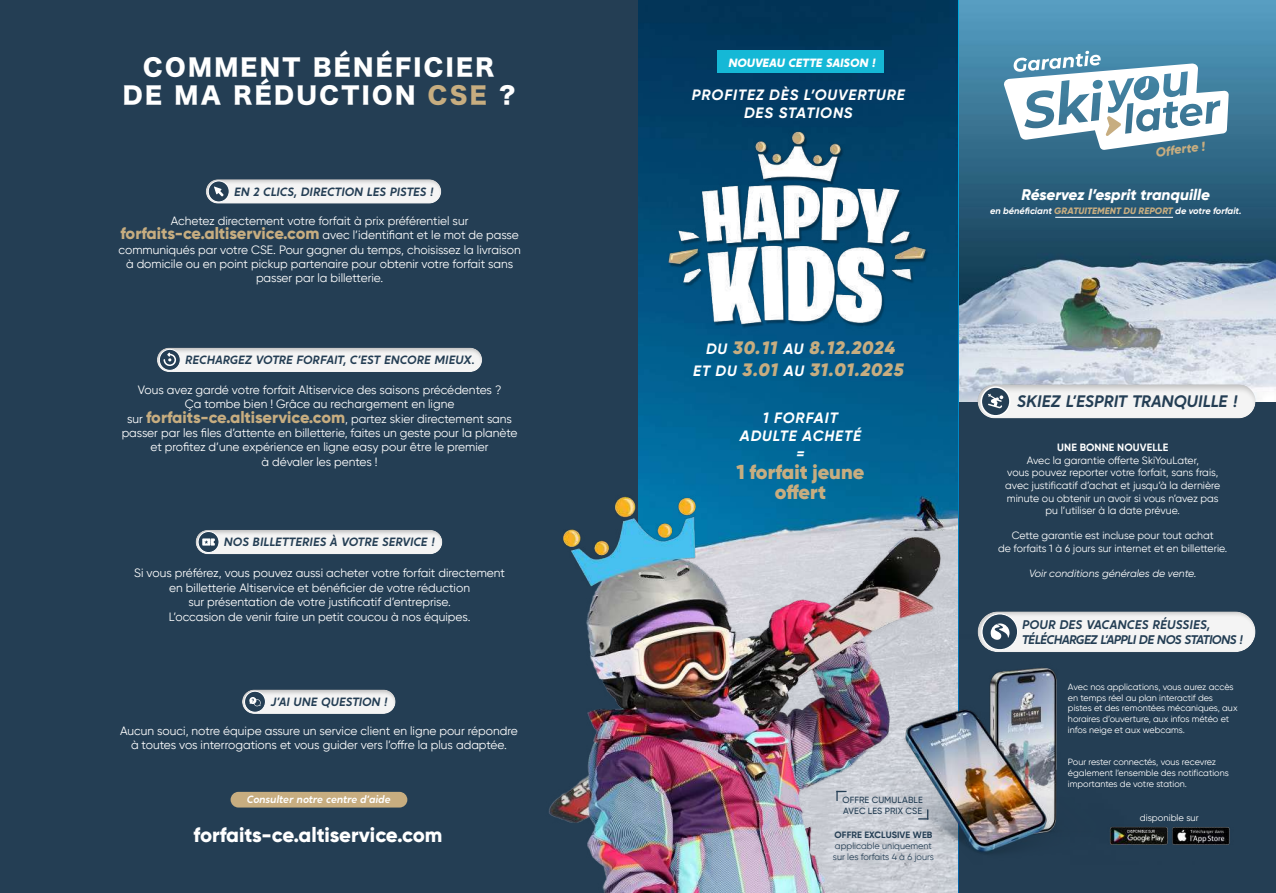
<style>
.page{position:relative;width:1276px;height:893px;background:#fff}
.page>*{position:absolute;margin:0;border:0;box-sizing:border-box;transform-origin:0 0}
.t1{font:23.25px/27.9px "Hira Kaku Std W8";letter-spacing:.1em;color:#fff;text-align:center}
.t2{font:800 20.7px "Gilroy";color:#fff}
.t3{font:900 20.25px/20.2px "Gilroy";color:#c7ad80;text-align:center}
.t4{font:italic 900 18px/21.6px "Gilroy";letter-spacing:.04em;color:#c7ad80;text-align:center}
.t5{font:italic 600 16.65px "Crossten";color:#243e54}
.t6{font:italic 800 15.45px "Gilroy";color:#fff}
.t7{font:italic 700 15px/18px "Gilroy";letter-spacing:.06em;color:#fff;text-align:center}
.t8{font:italic 800 12.75px "Gilroy";color:#c7ad80}
.t9{font:italic 600 12.6px/15px "Crossten";letter-spacing:-.035em;color:#243e54}
.t10{font:12px/14.4px "Gilroy";color:#fff;text-align:center}
.t11{font:italic 600 12px "Crossten";letter-spacing:.015em;color:#243e54}
.t12{font:italic 800 12px "Crossten";letter-spacing:.015em;color:#fff}
.t13{font:10.5px/12.6px "Gilroy";color:#fff;text-align:center}
.t14{font:italic 10.5px "Gilroy";color:#fff}
.t15{font:italic 600 10.5px "Crossten";letter-spacing:.005em;color:#fff}
.t16{font:700 10.5px "Gilroy";letter-spacing:.01em;color:#fff}
.t17{font:italic 700 9.3px "Gilroy";color:#fff}
.t18{font:9.3px "Gilroy";color:#fff}
.t19{font:9.15px/10.9px "Gilroy";color:#243e54}
.t20{font:700 9.15px "Gilroy";letter-spacing:.01em;color:#243e54}
.t21{font:9px/10.8px "Gilroy";color:#fff}
.t22{font:500 8.85px/10.6px "Gilroy";letter-spacing:.01em;color:#243e54}
.s1{color:#c7ad80}
.s2{font-weight:800;font-size:16.5px;color:#c7ad80}
.s3{font-weight:700;font-size:15px;color:#fff}
.s4{font-weight:800;color:#c7ad80}
</style>
<div class="page">
<div style="left:957px;top:0;width:319px;height:893px;background:#243e54"></div>
<div style="left:0;top:0;width:638px;height:893px;background:#243e54"></div>
<img style="left:958px;top:0;width:318px;height:401px">
<svg style="left:1003px;top:51px;width:225px;height:99px;background:#9abacb"></svg>
<hr style="left:1055px;top:217px;width:118px;height:1px;background:#fff">
<div style="left:193px;top:168px;width:260px;height:36px;background:#000;opacity:.25"></div>
<div style="left:144px;top:336px;width:351px;height:36px;background:#000;opacity:.25"></div>
<div style="left:183px;top:518px;width:272px;height:36px;background:#000;opacity:.25"></div>
<div style="left:229px;top:678px;width:180px;height:36px;background:#000;opacity:.25"></div>
<div style="left:231px;top:792px;width:176px;height:15px;background:#c7ad80;border-radius:8px"></div>
<div style="left:208px;top:181px;width:21px;height:21px;background:#243e54;border-radius:50%"></div>
<div style="left:208px;top:181px;width:21px;height:21px;border:1px solid #fff;border-radius:50%"></div>
<svg style="left:159px;top:349px;width:21px;height:21px"></svg>
<div style="left:159px;top:349px;width:22px;height:22px;border:1px solid #fff;border-radius:50%"></div>
<div style="left:198px;top:531px;width:21px;height:21px;background:#243e54;border-radius:50%"></div>
<div style="left:198px;top:531px;width:21px;height:22px;border:1px solid #fff;border-radius:50%"></div>
<div style="left:244px;top:691px;width:21px;height:21px;background:#243e54;border-radius:50%"></div>
<div style="left:244px;top:691px;width:22px;height:22px;border:1px solid #fff;border-radius:50%"></div>
<svg style="left:214px;top:186px;width:10px;height:10px"></svg>
<svg style="left:163px;top:353px;width:13px;height:13px"></svg>
<svg style="left:202px;top:538px;width:13px;height:8px"></svg>
<svg style="left:249px;top:697px;width:12px;height:9px"></svg>
<div style="left:964px;top:373px;width:303px;height:45px;background:#000;opacity:.25"></div>
<div style="left:964px;top:601px;width:304px;height:52px;background:#000;opacity:.25"></div>
<svg style="left:981px;top:387px;width:29px;height:29px"></svg>
<div style="left:980px;top:386px;width:30px;height:31px;border:2px solid #fff;border-radius:50%"></div>
<svg style="left:988px;top:394px;width:15px;height:14px"></svg>
<img style="left:1194px;top:827px;width:36px;height:18px">
<div style="left:982px;top:614px;width:35px;height:36px;background:#243e54;border-radius:50%"></div>
<div style="left:981px;top:613px;width:37px;height:37px;border:1px solid #fff;border-radius:50%"></div>
<svg style="left:990px;top:623px;width:19px;height:12px"></svg>
<img style="left:638px;top:0;width:320px;height:893px">
<img style="left:651px;top:126px;width:298px;height:211px">
<div style="left:717px;top:51px;width:166px;height:22px;background:#15b8d6"></div>
<img style="left:549px;top:478px;width:407px;height:415px">
<img style="left:850px;top:635px;width:344px;height:210px">
<img style="left:831px;top:671px;width:292px;height:203px">
<h1 class="t1" style="left:123px;top:54px;width:394px">COMMENT BÉNÉFICIER<br>DE MA RÉDUCTION <span class="s1">CSE</span> ?</h1>
<p class="t11" style="left:234px;top:184px;width:201px">EN 2 CLICS, DIRECTION LES PISTES !</p>
<p class="t10" style="left:119px;top:213px;width:404px">Achetez directement votre forfait à prix préférentiel sur <span class="s2">forfaits-ce.altiservice.com</span> avec l’identifiant et le mot de passe communiqués par votre CSE. Pour gagner du temps, choisissez la livraison à domicile ou en point pickup partenaire pour obtenir votre forfait sans passer par la billetterie.</p>
<p class="t11" style="left:186px;top:352px;width:291px">RECHARGEZ VOTRE FORFAIT, C’EST ENCORE MIEUX.</p>
<p class="t10" style="left:122px;top:382px;width:397px">Vous avez gardé votre forfait Altiservice des saisons précédentes ?<br>Ça tombe bien ! Grâce au rechargement en ligne<br>sur <span class="s2">forfaits-ce.altiservice.com</span>, partez skier directement sans passer par les files d’attente en billetterie, faites un geste pour la planète et profitez d’une expérience en ligne easy pour être le premier<br>à dévaler les pentes !</p>
<p class="t11" style="left:224px;top:534px;width:212px">NOS BILLETTERIES À VOTRE SERVICE !</p>
<p class="t10" style="left:134px;top:566px;width:372px">Si vous préférez, vous pouvez aussi acheter votre forfait directement en billetterie Altiservice et bénéficier de votre réduction<br>sur présentation de votre justificatif d’entreprise.<br>L’occasion de venir faire un petit coucou à nos équipes.</p>
<p class="t11" style="left:271px;top:694px;width:118px">J’AI UNE QUESTION !</p>
<p class="t10" style="left:120px;top:723px;width:399px">Aucun souci, notre équipe assure un service client en ligne pour répondre à toutes vos interrogations et vous guider vers l’offre la plus adaptée.</p>
<p class="t15" style="left:247px;top:793px;width:145px">Consulter notre centre d’aide</p>
<h2 class="t2" style="left:193px;top:821px;width:250px">forfaits-ce.altiservice.com</h2>
<p class="t12" style="left:729px;top:55px;width:148px">NOUVEAU CETTE SAISON !</p>
<p class="t7" style="left:692px;top:86px;width:215px">PROFITEZ DÈS L’OUVERTURE<br>DES STATIONS</p>
<h3 class="t4" style="left:693px;top:337px;width:212px"><span class="s3">DU</span> 30.11 <span class="s3">AU</span> 8.12.2024<br><span class="s3">ET DU</span> 3.01 <span class="s3">AU</span> 31.01.2025</h3>
<p class="t7" style="left:740px;top:408px;width:123px">1 FORFAIT<br>ADULTE ACHETÉ =</p>
<h3 class="t3" style="left:736px;top:462px;width:129px">1 forfait jeune offert</h3>
<p class="t22" style="left:842px;top:794px;width:82px">OFFRE CUMULABLE<br>AVEC LES PRIX CSE</p>
<p class="t20" style="left:834px;top:829px;width:99px">OFFRE EXCLUSIVE WEB</p>
<p class="t19" style="left:833px;top:840px;width:102px">applicable uniquement sur les forfaits 4 à 6 jours</p>
<p class="t8" style="left:1155px;top:145px;width:51px;rotate:-8deg">Offerte !</p>
<p class="t6" style="left:1021px;top:185px;width:190px">Réservez l’esprit tranquille</p>
<p class="t17" style="left:990px;top:205px;width:253px">en bénéficiant <span class="s4">GRATUITEMENT DU REPORT</span> de votre forfait.</p>
<h3 class="t5" style="left:1017px;top:391px;width:222px">SKIEZ L’ESPRIT TRANQUILLE !</h3>
<p class="t16" style="left:1057px;top:441px;width:112px">UNE BONNE NOUVELLE</p>
<p class="t13" style="left:1005px;top:454px;width:217px">Avec la garantie offerte SkiYouLater,<br>vous pouvez reporter votre forfait, sans frais, avec justificatif d’achat et jusqu’à la dernière minute ou obtenir un avoir si vous n’avez pas pu l’utiliser à la date prévue.</p>
<p class="t13" style="left:998px;top:529px;width:231px">Cette garantie est incluse pour tout achat<br>de forfaits 1 à 6 jours sur internet et en billetterie.</p>
<p class="t14" style="left:1029px;top:567px;width:169px">Voir conditions générales de vente.</p>
<p class="t9" style="left:1022px;top:617px;width:222px">POUR DES VACANCES RÉUSSIES,<br>TÉLÉCHARGEZ L’APPLI DE NOS STATIONS !</p>
<p class="t21" style="left:1068px;top:681px;width:171px">Avec nos applications, vous aurez accès en temps réel au plan interactif des pistes et des remontées mécaniques, aux horaires d’ouverture, aux infos météo et infos neige et aux webcams.</p>
<p class="t21" style="left:1068px;top:757px;width:162px">Pour rester connectés, vous recevrez également l’ensemble des notifications importantes de votre station.</p>
<p class="t18" style="left:1140px;top:812px;width:60px">disponible sur</p>
</div>
